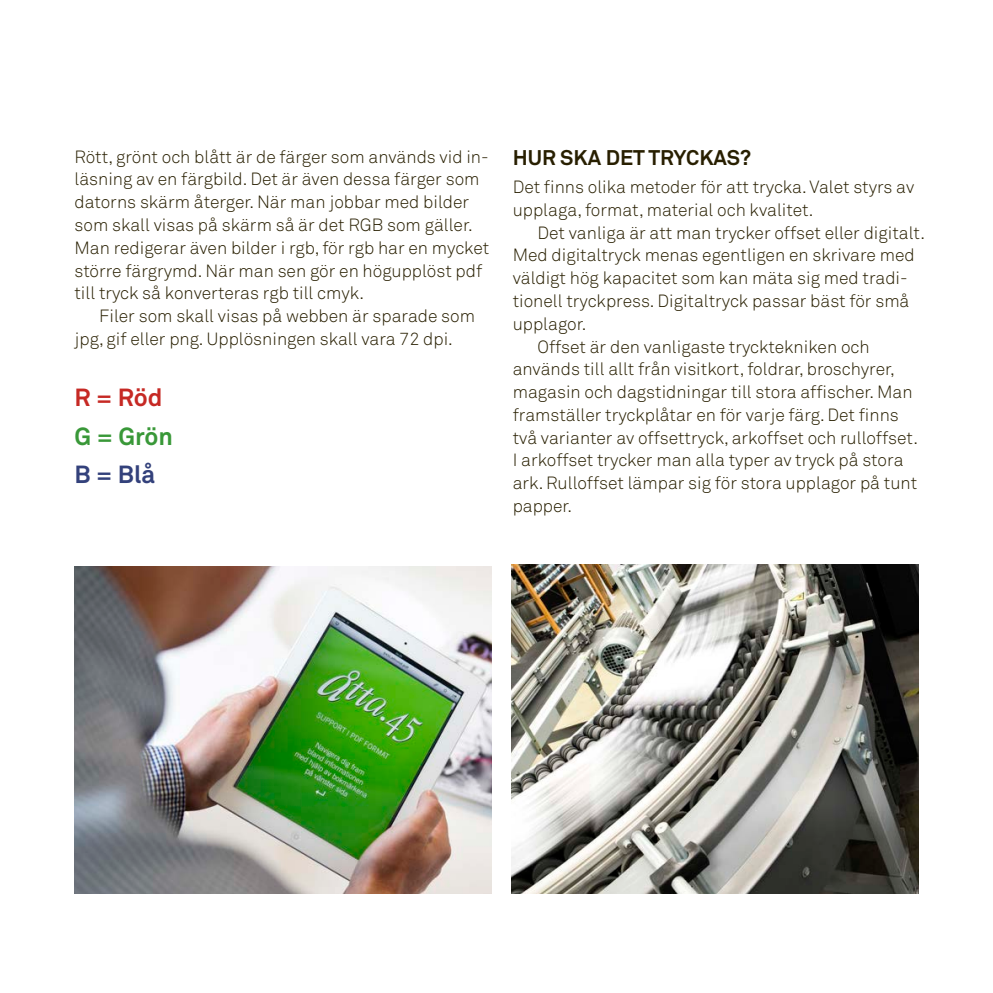
<style>
.page{position:relative;width:993px;height:993px;background:#fff}
.page>*{position:absolute;margin:0;border:0;box-sizing:border-box;transform-origin:0 0}
.t1{font:700 24.5px "Akkurat";color:#399838}
.t2{font:700 24.5px "Akkurat";color:#c62924}
.t3{font:700 24.5px "Akkurat";color:#33417b}
.t4{font:700 21px "Akkurat";color:#281f00}
.t5{font:300 17.5px/22.8px "Akkurat";color:#281f00}
</style>
<div class="page">
<img style="left:74px;top:566px;width:417px;height:327px">
<img style="left:511px;top:564px;width:407px;height:329px">
<p class="t5" style="left:74px;top:145px;width:416px">Rött, grönt och blått är de färger som används vid in&shy;läsning av en färgbild. Det är även dessa färger som datorns skärm återger. När man jobbar med bilder som skall visas på skärm så är det RGB som gäller.<br>Man redigerar även bilder i rgb, för rgb har en mycket större färgrymd. När man sen gör en högupplöst pdf till tryck så konverteras rgb till cmyk.</p>
<p class="t5" style="left:74px;top:305px;width:402px;text-indent:25px">Filer som skall visas på webben är sparade som jpg, gif eller png. Upplösningen skall vara 72 dpi.</p>
<h1 class="t2" style="left:74px;top:382px;width:89px">R = Röd</h1>
<h1 class="t1" style="left:74px;top:420px;width:100px">G = Grön</h1>
<h1 class="t3" style="left:74px;top:459px;width:82px">B = Blå</h1>
<p class="t4" style="left:512px;top:145px;width:240px">HUR SKA DET TRYCKAS?</p>
<p class="t5" style="left:512px;top:176px;width:403px">Det finns olika metoder för att trycka. Valet styrs av upplaga, format, material och kvalitet.</p>
<p class="t5" style="left:537px;top:221px;width:389px">Det vanliga är att man trycker offset eller digitalt.</p>
<p class="t5" style="left:512px;top:244px;width:403px">Med digitaltryck menas egentligen en skrivare med</p>
<p class="t5" style="left:512px;top:267px;width:396px">väldigt hög kapacitet som kan mäta sig med tradi-</p>
<p class="t5" style="left:512px;top:290px;width:398px">tionell tryckpress. Digitaltryck passar bäst för små</p>
<p class="t5" style="left:512px;top:312px;width:75px">upplagor.</p>
<p class="t5" style="left:537px;top:335px;width:333px">Offset är den vanligaste trycktekniken och</p>
<p class="t5" style="left:512px;top:358px;width:383px">används till allt från visitkort, foldrar, broschyrer,</p>
<p class="t5" style="left:512px;top:381px;width:401px">magasin och dagstidningar till stora affischer. Man</p>
<p class="t5" style="left:512px;top:403px;width:387px">framställer tryckplåtar en för varje färg. Det finns</p>
<p class="t5" style="left:512px;top:426px;width:406px">två varianter av offsettryck, arkoffset och rulloffset.</p>
<p class="t5" style="left:512px;top:449px;width:392px">I arkoffset trycker man alla typer av tryck på stora</p>
<p class="t5" style="left:512px;top:472px;width:406px">ark. Rulloffset lämpar sig för stora upplagor på tunt</p>
<p class="t5" style="left:512px;top:494px;width:61px">papper.</p>
</div>
